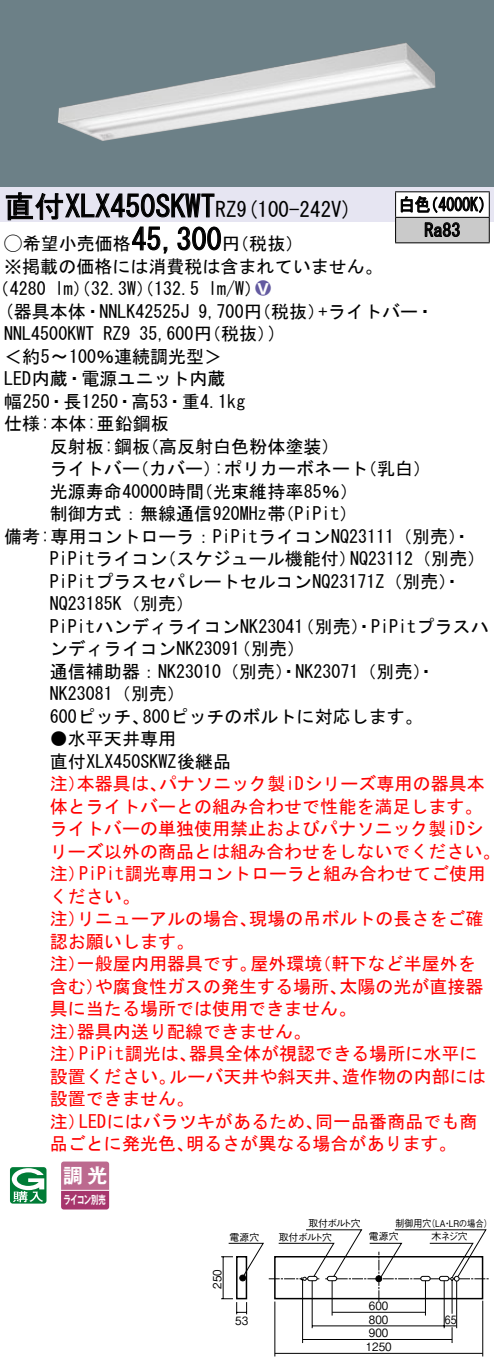
<style>
.page{position:relative;width:494px;height:1365px;background:#fff}
.page>*{position:absolute;margin:0;border:0;box-sizing:border-box;transform-origin:0 0}
.t1{font:30px "MS Gothic";color:#000}
.t2{font:21px "MS Gothic";color:#000}
.t3{font:19.8px "Gothic MB101 Pro De Bold 90 pv RKSJ H";color:#fff}
.t4{font:18px/22.5px "MS Gothic";color:#000}
.t5{font:18px/22.5px "MS Gothic";color:#f00}
.t6{font:18px/25.5px "MS Gothic";color:#000;scale:.88 1}
.t7{font:18px "Ford Classification 1";color:#635aa0}
.t8{font:11.4px/14.1px "Gothic BBB Pro Medium 90 pv RKSJ H";color:#000;scale:.9 1}
.t9{font:11.4px "Gothic MB101 Pro De Bold 90 pv RKSJ H";letter-spacing:-.05em;color:#fff;scale:.65 1}
.t10{font:11.4px "Gothic BBB Pro Medium 90 pv RKSJ H";color:#000;scale:.8 1}
.t11{font:9.9px "Gothic BBB Pro Medium 90 pv RKSJ H";letter-spacing:-.05em;color:#000}
.t12{font:9.9px "Gothic BBB Pro Medium 90 pv RKSJ H";letter-spacing:-.05em;color:#000;scale:.9 1}
.t13{font:9.3px "Gothic BBB Pro Medium 90 pv RKSJ H";color:#000;scale:.9 1}
.s1{font-size:21px}
.s2{font-family:"Ford Classification 1"}
.s3{color:#fff}
</style>
<div class="page">
<div style="left:0;top:0;width:493px;height:187px;background:#6c8087"></div>
<img style="left:58px;top:42px;width:377px;height:99px">
<div style="left:0;top:187px;width:493px;height:34px;background:#e6e5f2"></div>
<svg style="left:6px;top:192px;width:215px;height:62px"></svg>
<svg style="left:10px;top:1167px;width:36px;height:36px"></svg>
<svg style="left:61px;top:1161px;width:48px;height:48px;background:#b55884"></svg>
<hr style="left:61px;top:1190px;width:48px;height:1px;background:#fff">
<hr style="left:395px;top:191px;width:94px;height:1px;background:#000">
<hr style="left:395px;top:242px;width:94px;height:1px;background:#000">
<svg style="left:394px;top:192px;width:95px;height:50px;background:#b2b2b2"></svg>
<hr style="left:481px;top:1301px;width:2px;height:55px;background:#000">
<hr style="left:274px;top:1301px;width:1px;height:55px;background:#000">
<svg style="left:221px;top:1229px;width:268px;height:125px"></svg>
<h1 class="t1" style="left:4px;top:191px;width:233px">直付XLX450SKWT<span class="s1">RZ</span></h1>
<p class="t4" style="left:222px;top:232px;width:82px">（円税抜(</p>
<p class="t2" style="left:236px;top:199px;width:117px">(9 100-242 (V</p>
<h1 class="t1" style="left:131px;top:224px;width:91px">45,300</h1>
<p class="t4" style="left:4px;top:232px;width:379px"><span class="s2">A</span>希望小売価格<br>※掲載の価格には消費税は含まれていません。</p>
<p class="t7" style="left:255px;top:279px;width:17px">2<span class="s3">8</span></p>
<p class="t4" style="left:208px;top:278px;width:55px">l m (W/</p>
<p class="t4" style="left:-8px;top:278px;width:56px">（4280</p>
<p class="t4" style="left:55px;top:278px;width:145px">lm）（32.3 ）（W 132.5</p>
<p class="t6" style="left:424px;top:192px;width:42px;text-indent:-26px">白色<br>Ra83</p>
<p class="t6" style="left:422px;top:192px;width:83px">（4000 (K</p>
<p class="t4" style="left:4px;top:300px;width:187px">(器具本体・NNLK42525J</p>
<p class="t4" style="left:318px;top:300px;width:117px">+ライトバー・</p>
<p class="t4" style="left:198px;top:300px;width:128px">9,700 （円税抜）</p>
<p class="t4" style="left:139px;top:323px;width:137px">35,600 （円税抜(</p>
<p class="t4" style="left:268px;top:323px;width:10px">(</p>
<p class="t4" style="left:4px;top:323px;width:91px">NNL4500KWT</p>
<p class="t4" style="left:4px;top:345px;width:219px">＜約〜5 100％連続調光型&lt;</p>
<p class="t4" style="left:4px;top:368px;width:223px">LED内蔵・電源ユニット内蔵</p>
<p class="t4" style="left:4px;top:390px;width:242px">幅250・長1250・高53・重4.1kg</p>
<p class="t4" style="left:4px;top:413px;width:166px">仕様:本体:亜鉛鋼板</p>
<p class="t4" style="left:141px;top:435px;width:200px">（高反射白色粉体塗装(</p>
<p class="t4" style="left:103px;top:323px;width:28px">RZ9</p>
<p class="t4" style="left:50px;top:435px;width:102px">反射板:鋼板</p>
<p class="t4" style="left:50px;top:458px;width:91px">ライトバー</p>
<p class="t4" style="left:131px;top:458px;width:91px">（カバー）</p>
<p class="t4" style="left:214px;top:458px;width:155px">:ポリカーボネート</p>
<p class="t4" style="left:359px;top:458px;width:73px">（乳白(</p>
<p class="t4" style="left:50px;top:480px;width:156px">光源寿命40000時間</p>
<p class="t4" style="left:195px;top:480px;width:164px">（光束維持率85％(</p>
<p class="t4" style="left:50px;top:503px;width:237px">制御方式：無線通信920MHz帯</p>
<p class="t4" style="left:4px;top:525px;width:467px">備考:専用コントローラ：PiPitライコンNQ23111（別売・(</p>
<p class="t4" style="left:350px;top:548px;width:136px">NQ23112（別売(</p>
<p class="t4" style="left:276px;top:503px;width:82px">（PiPit(</p>
<p class="t4" style="left:158px;top:548px;width:199px">（スケジュール機能付）</p>
<p class="t4" style="left:50px;top:548px;width:119px">PiPitライコン</p>
<p class="t4" style="left:50px;top:570px;width:412px">PiPitプラスセパレートセルコンNQ23171 （Z 別売・(</p>
<p class="t4" style="left:50px;top:593px;width:145px">NQ23185 （K 別売(</p>
<p class="t4" style="left:296px;top:615px;width:193px">（別売）・PiPitプラスハ</p>
<p class="t4" style="left:50px;top:615px;width:256px;text-align:right">PiPitハンディライコンNK23041（別売(</p>
<p class="t4" style="left:50px;top:638px;width:191px">ンディライコンNK23091</p>
<p class="t4" style="left:50px;top:660px;width:386px">通信補助器：NK23010（別売）・NK23071（別売・(</p>
<p class="t4" style="left:50px;top:683px;width:136px">NK23081（別売(</p>
<p class="t4" style="left:143px;top:705px;width:281px">800ピッチのボルトに対応します。</p>
<p class="t4" style="left:50px;top:705px;width:101px">600ピッチ、</p>
<p class="t4" style="left:50px;top:728px;width:183px">●水平天井専用<br>直付XLX450SKWZ後継品</p>
<p class="t5" style="left:159px;top:773px;width:327px">パナソニック製iDシリーズ専用の器具本</p>
<p class="t5" style="left:50px;top:773px;width:37px">注）</p>
<p class="t5" style="left:50px;top:795px;width:433px">体とライトバーとの組み合わせで性能を満足します。</p>
<p class="t5" style="left:50px;top:818px;width:435px">ライトバーの単独使用禁止およびパナソニック製iDシ</p>
<p class="t5" style="left:50px;top:840px;width:451px">リーズ以外の商品とは組み合わせをしないでください。</p>
<p class="t5" style="left:79px;top:863px;width:407px">PiPit調光専用コントローラと組み合わせてご使用</p>
<p class="t5" style="left:77px;top:773px;width:91px">本器具は、</p>
<p class="t5" style="left:50px;top:863px;width:91px">注）<br>ください。</p>
<p class="t5" style="left:249px;top:908px;width:236px">現場の吊ボルトの長さをご確</p>
<p class="t5" style="left:50px;top:908px;width:145px">注）<br>認お願いします。</p>
<p class="t5" style="left:77px;top:908px;width:181px">リニューアルの場合、</p>
<p class="t5" style="left:77px;top:953px;width:181px">一般屋内用器具です。</p>
<p class="t5" style="left:250px;top:953px;width:73px">屋外環境</p>
<p class="t5" style="left:313px;top:953px;width:163px">（軒下など半屋外を</p>
<p class="t5" style="left:50px;top:953px;width:37px">注）</p>
<p class="t5" style="left:95px;top:975px;width:253px">や腐食性ガスの発生する場所、</p>
<p class="t5" style="left:339px;top:975px;width:146px">太陽の光が直接器</p>
<p class="t5" style="left:50px;top:975px;width:55px">含む）</p>
<p class="t5" style="left:50px;top:998px;width:307px">具に当たる場所では使用できません。</p>
<p class="t5" style="left:77px;top:1020px;width:235px">器具内送り配線できません。</p>
<p class="t5" style="left:50px;top:1020px;width:37px">注）</p>
<p class="t5" style="left:189px;top:1043px;width:289px">器具全体が視認できる場所に水平に</p>
<p class="t5" style="left:50px;top:1043px;width:37px">注）</p>
<p class="t5" style="left:79px;top:1043px;width:119px">PiPit調光は、</p>
<p class="t5" style="left:169px;top:1065px;width:181px">ルーバ天井や斜天井、</p>
<p class="t5" style="left:341px;top:1065px;width:146px">造作物の内部には</p>
<p class="t5" style="left:50px;top:1065px;width:145px">設置ください。設置できません。</p>
<p class="t5" style="left:79px;top:1110px;width:245px">LEDにはバラツキがあるため、</p>
<p class="t5" style="left:315px;top:1110px;width:163px">同一品番商品でも商</p>
<p class="t5" style="left:50px;top:1110px;width:37px">注）</p>
<p class="t5" style="left:50px;top:1133px;width:145px">品ごとに発光色、</p>
<p class="t5" style="left:186px;top:1133px;width:272px">明るさが異なる場合があります。</p>
<p class="t3" style="left:63px;top:1159px;width:46px">調光</p>
<p class="t9" style="left:64px;top:1190px;width:66px">ライコン別売</p>
<p class="t11" style="left:229px;top:1229px;width:31px">電源穴</p>
<p class="t8" style="left:209px;top:1289px;width:23px;rotate:-90deg">250</p>
<p class="t8" style="left:235px;top:1312px;width:16px">53</p>
<p class="t11" style="left:308px;top:1215px;width:54px">取付ボルト穴</p>
<p class="t11" style="left:278px;top:1229px;width:55px">取付ボルト穴</p>
<p class="t12" style="left:395px;top:1215px;width:41px">制御用穴</p>
<p class="t13" style="left:426px;top:1216px;width:74px">（LA LRの場合(</p>
<p class="t13" style="left:442px;top:1216px;width:11px">・</p>
<p class="t11" style="left:368px;top:1229px;width:31px">電源穴</p>
<p class="t11" style="left:431px;top:1229px;width:38px">木ネジ穴</p>
<p class="t8" style="left:368px;top:1297px;width:23px">600</p>
<p class="t8" style="left:368px;top:1311px;width:23px">800</p>
<p class="t10" style="left:444px;top:1311px;width:16px">65</p>
<p class="t8" style="left:365px;top:1324px;width:30px">900<br>1250</p>
</div>
